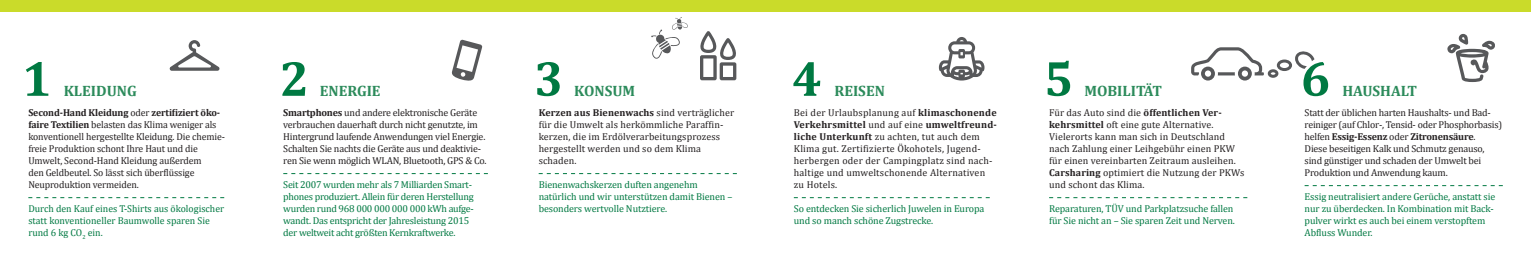
<style>
.page{position:relative;width:1531px;height:253px;background:#fff}
.page>*{position:absolute;margin:0;border:0;box-sizing:border-box;transform-origin:0 0}
.t1{font:700 50px "Cambria";color:#007942}
.t2{font:700 15px "Cambria";color:#2c8b5b}
.t3{font:10px/12px "Cambria";letter-spacing:-.01em;color:#231f20}
.t4{font:10px/12px "Cambria";letter-spacing:-.01em;color:#007942}
.t5{font:10px/12px "Cambria";letter-spacing:.01em;color:#231f20}
.t6{font:10px/12px "Cambria";letter-spacing:.02em;color:#231f20}
.s1{font-weight:700}
</style>
<div class="page">
<div style="left:0;top:0;width:1531px;height:11px;background:#cadb2a"></div>
<svg style="left:28px;top:197px;width:197px;height:1px"></svg>
<svg style="left:539px;top:173px;width:198px;height:1px"></svg>
<svg style="left:794px;top:197px;width:196px;height:1px"></svg>
<svg style="left:1049px;top:197px;width:198px;height:1px"></svg>
<svg style="left:1304px;top:185px;width:199px;height:1px"></svg>
<svg style="left:283px;top:173px;width:205px;height:1px"></svg>
<svg style="left:651px;top:17px;width:37px;height:42px"></svg>
<svg style="left:170px;top:40px;width:50px;height:31px"></svg>
<svg style="left:700px;top:31px;width:36px;height:49px"></svg>
<svg style="left:939px;top:37px;width:45px;height:43px"></svg>
<svg style="left:1447px;top:34px;width:48px;height:48px"></svg>
<svg style="left:452px;top:39px;width:31px;height:42px"></svg>
<svg style="left:1191px;top:47px;width:123px;height:33px"></svg>
<h1 class="t1" style="left:22px;top:54px;width:31px">1</h1>
<h1 class="t1" style="left:280px;top:54px;width:31px">2</h1>
<h1 class="t1" style="left:534px;top:54px;width:31px">3</h1>
<h1 class="t1" style="left:792px;top:54px;width:31px">4</h1>
<h1 class="t1" style="left:1044px;top:54px;width:31px">5</h1>
<h1 class="t1" style="left:1301px;top:54px;width:31px">6</h1>
<h2 class="t2" style="left:64px;top:83px;width:75px">KlEidung</h2>
<h2 class="t2" style="left:320px;top:83px;width:62px">EnErgiE</h2>
<h2 class="t2" style="left:574px;top:83px;width:62px">KonSum</h2>
<h2 class="t2" style="left:834px;top:83px;width:52px">rEiSEn</h2>
<h2 class="t2" style="left:1084px;top:83px;width:79px">moBiliTäT</h2>
<h2 class="t2" style="left:1342px;top:83px;width:76px">HauSHalT</h2>
<p class="t3" style="left:28px;top:107px;width:198px"><span class="s1">Second-Hand Kleidung</span> oder <span class="s1">zertifiziert öko&shy;faire Textilien</span> belasten das Klima weniger als konventionell hergestellte Kleidung. Die chemie&shy;freie Produktion schont Ihre Haut und die Umwelt, Second-Hand Kleidung außerdem<br>den Geldbeutel. So lässt sich überflüssige Neuproduktion vermeiden.</p>
<p class="t4" style="left:28px;top:203px;width:197px">Durch den Kauf eines T-Shirts aus ökologischer statt konventioneller Baumwolle sparen Sie rund 6 kg CO<sub>2</sub> ein.</p>
<p class="t3" style="left:283px;top:107px;width:205px"><span class="s1">Smartphones</span> und andere elektronische Geräte verbrauchen dauerhaft durch nicht genutzte, im Hintergrund laufende Anwendungen viel Energie.<br>Schalten Sie nachts die Geräte aus und deaktivie&shy;ren Sie wenn möglich WLAN, Bluetooth, GPS &amp; Co.</p>
<p class="t4" style="left:283px;top:179px;width:192px">Seit 2007 wurden mehr als 7 Milliarden Smart&shy;phones produziert. Allein für deren Herstellung wurden rund 968 000 000 000 000 kWh aufge&shy;wandt. Das entspricht der Jahresleistung 2015 der weltweit acht größten Kernkraftwerke.</p>
<p class="t5" style="left:539px;top:107px;width:197px"><span class="s1">Kerzen aus Bienenwachs</span> sind verträglicher für die Umwelt als herkömmliche Paraffin&shy;kerzen, die im Erdölverarbeitungsprozess hergestellt werden und so dem Klima schaden.</p>
<p class="t4" style="left:539px;top:179px;width:195px">Bienenwachskerzen duften angenehm natürlich und wir unterstützen damit Bienen – besonders wertvolle Nutztiere.</p>
<p class="t6" style="left:794px;top:107px;width:205px">Bei der Urlaubsplanung auf <span class="s1">klimaschonende Verkehrsmittel</span> und auf eine <span class="s1">umweltfreund&shy;liche Unterkunft</span> zu achten, tut auch dem Klima gut. Zertifizierte Ökohotels, Jugend&shy;herbergen oder der Campingplatz sind nach&shy;haltige und umweltschonende Alternativen zu Hotels.</p>
<p class="t4" style="left:794px;top:203px;width:192px">So entdecken Sie sicherlich Juwelen in Europa und so manch schöne Zugstrecke.</p>
<p class="t5" style="left:1049px;top:107px;width:197px">Für das Auto sind die <span class="s1">öffentlichen Ver&shy;kehrsmittel</span> oft eine gute Alternative.<br>Vielerorts kann man sich in Deutschland nach Zahlung einer Leihgebühr einen PKW für einen vereinbarten Zeitraum ausleihen.<br><span class="s1">Carsharing</span> optimiert die Nutzung der PKWs und schont das Klima.</p>
<p class="t4" style="left:1049px;top:203px;width:187px">Reparaturen, TÜV und Parkplatzsuche fallen für Sie nicht an – Sie sparen Zeit und Nerven.</p>
<p class="t3" style="left:1304px;top:107px;width:199px">Statt der üblichen harten Haushalts- und Bad&shy;reiniger (auf Chlor-, Tensid- oder Phosphorbasis) helfen <span class="s1">Essig-Essenz</span> oder <span class="s1">Zitronensäure</span>.<br>Diese beseitigen Kalk und Schmutz genauso, sind günstiger und schaden der Umwelt bei Produktion und Anwendung kaum.</p>
<p class="t4" style="left:1304px;top:191px;width:192px">Essig neutralisiert andere Gerüche, anstatt sie nur zu überdecken. In Kombination mit Back&shy;pulver wirkt es auch bei einem verstopftem Abfluss Wunder.</p>
</div>
